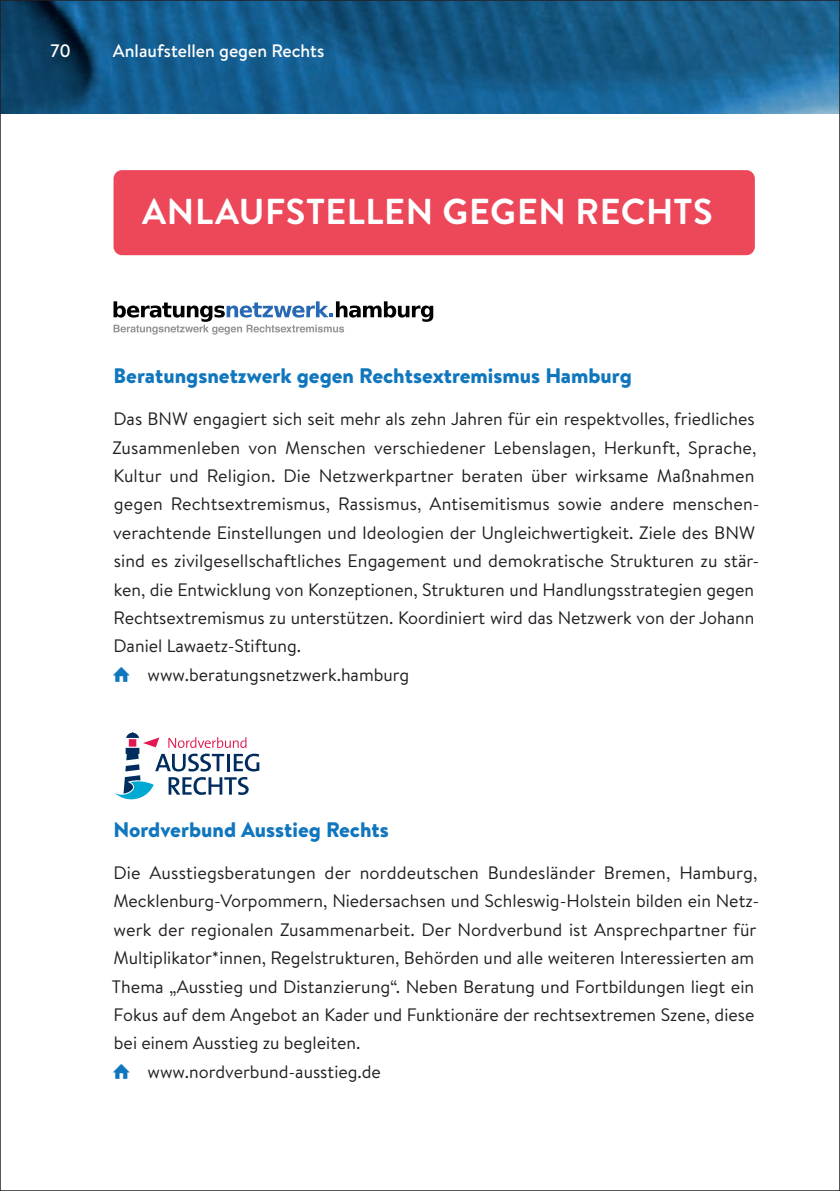
<style>
.page{position:relative;width:840px;height:1191px;background:#fff}
.page>*{position:absolute;margin:0;border:0;box-sizing:border-box;transform-origin:0 0}
.t1{font:700 36px "Brandon Text";letter-spacing:.02em;color:#fff}
.t2{font:900 21px "Brandon Text";color:#1076bd}
.t3{font:18px/28.4px "Brandon Text";color:#231f20}
.t4{font:500 18px "Brandon Text";color:#fff}
.s1{color:#1076bd}
</style>
<div class="page">
<img style="left:2px;top:2px;width:835px;height:111px">
<div style="left:113px;top:170px;width:641px;height:85px;background:#ec485a;border-radius:9px"></div>
<svg style="left:113px;top:301px;width:320px;height:33px"></svg>
<svg style="left:115px;top:732px;width:144px;height:68px"></svg>
<p class="t4" style="left:50px;top:38px;width:22px">70</p>
<p class="t4" style="left:113px;top:38px;width:213px">Anlaufstellen gegen Rechts</p>
<h1 class="t1" style="left:142px;top:186px;width:572px">ANLAUFSTELLEN GEGEN RECHTS</h1>
<p class="t2" style="left:114px;top:361px;width:519px">Beratungsnetzwerk gegen Rechtsextremismus Hamburg</p>
<p class="t3" style="left:112px;top:404px;width:648px">Das BNW engagiert sich seit mehr als zehn Jahren für ein respektvolles, friedliches Zusammenleben von Menschen verschiedener Lebenslagen, Herkunft, Sprache, Kultur und Religion. Die Netzwerkpartner beraten über wirksame Maßnahmen gegen Rechtsextremismus, Rassismus, Antisemitismus sowie andere menschen&shy;verachtende Einstellungen und Ideologien der Ungleichwertigkeit. Ziele des BNW sind es zivilgesellschaftliches Engagement und demokratische Strukturen zu stär&shy;ken, die Entwicklung von Konzeptionen, Strukturen und Handlungsstrategien gegen Rechtsextremismus zu unterstützen. Koordiniert wird das Netzwerk von der Johann Daniel Lawaetz-Stiftung.<br><span class="s1">⌂</span> www.beratungsnetzwerk.hamburg</p>
<p class="t2" style="left:114px;top:814px;width:276px">Nordverbund Ausstieg Rechts</p>
<p class="t3" style="left:112px;top:858px;width:648px">Die Ausstiegsberatungen der norddeutschen Bundesländer Bremen, Hamburg, Mecklenburg-Vorpommern, Niedersachsen und Schleswig-Holstein bilden ein Netz&shy;werk der regionalen Zusammenarbeit. Der Nordverbund ist Ansprechpartner für Multiplikator*innen, Regelstrukturen, Behörden und alle weiteren Interessierten am Thema „Ausstieg und Distanzierung“. Neben Beratung und Fortbildungen liegt ein Fokus auf dem Angebot an Kader und Funktionäre der rechtsextremen Szene, diese bei einem Ausstieg zu begleiten.<br><span class="s1">⌂</span> www.nordverbund-ausstieg.de</p>
</div>
